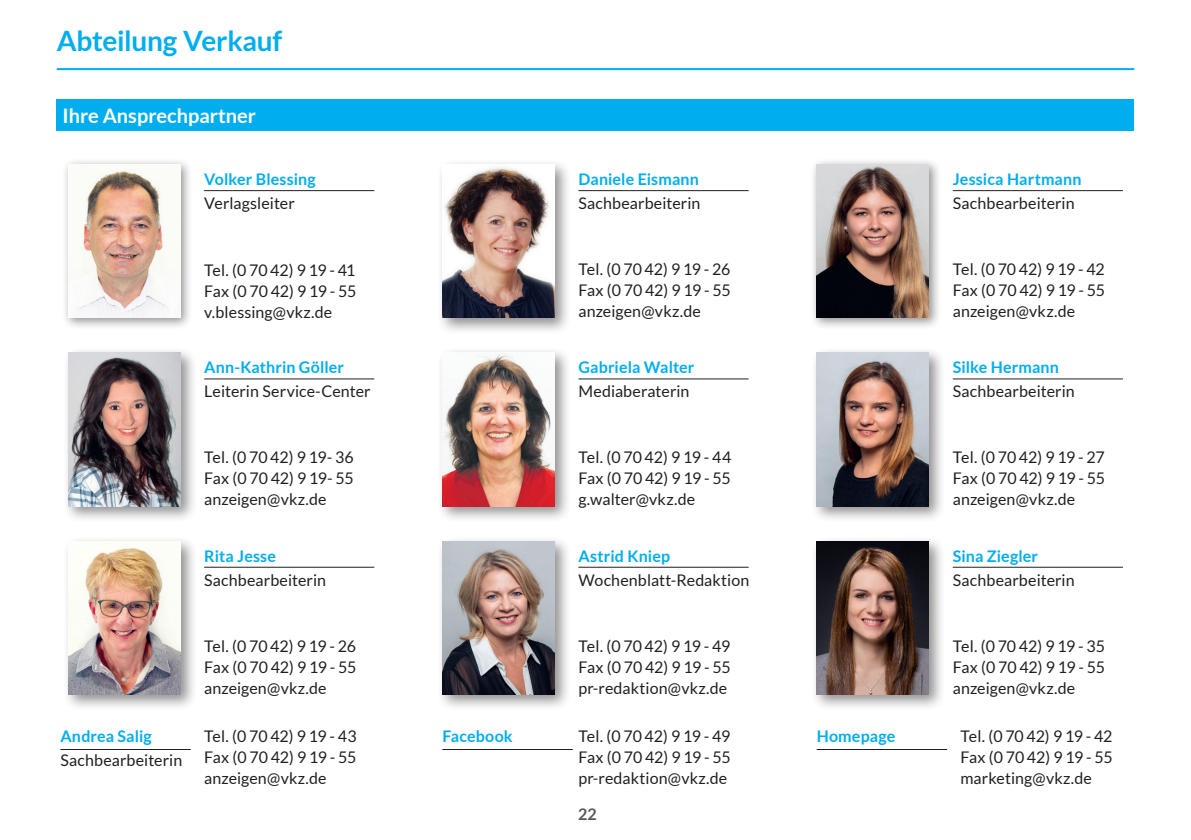
<style>
.page{position:relative;width:1191px;height:840px;background:#fff}
.page>*{position:absolute;margin:0;border:0;box-sizing:border-box;transform-origin:0 0}
.t1{font:700 28px "Lato";letter-spacing:-.01em;color:#00aeef}
.t2{font:700 20px "Lato";color:#fff}
.t3{font:16px/21px "Lato";letter-spacing:.005em;color:#231f20;text-align:justify}
.t4{font:700 16px "Lato";letter-spacing:.01em;color:#00aeef}
.t5{font:700 16px "Lato";color:#57585a}
</style>
<div class="page">
<hr style="left:57px;top:68px;width:1077px;height:2px;background:#00aeef">
<div style="left:57px;top:99px;width:1077px;height:31px;background:#00aeef"></div>
<div style="left:62px;top:158px;width:131px;height:172px;background:#231f20;opacity:.5"></div>
<img style="left:68px;top:164px;width:112px;height:153px">
<hr style="left:204px;top:190px;width:170px;height:1px;background:#231f20">
<div style="left:810px;top:158px;width:131px;height:172px;background:#231f20;opacity:.5"></div>
<img style="left:816px;top:164px;width:113px;height:153px">
<hr style="left:952px;top:190px;width:171px;height:1px;background:#231f20">
<hr style="left:60px;top:748px;width:131px;height:1px;background:#231f20">
<hr style="left:816px;top:748px;width:131px;height:1px;background:#231f20">
<hr style="left:442px;top:748px;width:131px;height:1px;background:#231f20">
<div style="left:437px;top:347px;width:135px;height:176px;background:#231f20;opacity:.5"></div>
<img style="left:442px;top:353px;width:112px;height:153px">
<hr style="left:578px;top:378px;width:170px;height:1px;background:#231f20">
<div style="left:811px;top:347px;width:135px;height:176px;background:#231f20;opacity:.5"></div>
<img style="left:816px;top:353px;width:113px;height:153px">
<hr style="left:952px;top:378px;width:171px;height:1px;background:#231f20">
<div style="left:62px;top:535px;width:135px;height:176px;background:#231f20;opacity:.5"></div>
<img style="left:68px;top:541px;width:112px;height:153px">
<hr style="left:204px;top:566px;width:170px;height:1px;background:#231f20">
<div style="left:437px;top:159px;width:135px;height:176px;background:#231f20;opacity:.5"></div>
<img style="left:442px;top:164px;width:112px;height:153px">
<hr style="left:578px;top:190px;width:170px;height:1px;background:#231f20">
<div style="left:437px;top:535px;width:135px;height:176px;background:#231f20;opacity:.5"></div>
<img style="left:442px;top:541px;width:112px;height:153px">
<hr style="left:578px;top:566px;width:170px;height:1px;background:#231f20">
<div style="left:62px;top:347px;width:135px;height:176px;background:#231f20;opacity:.5"></div>
<img style="left:68px;top:353px;width:112px;height:153px">
<hr style="left:204px;top:378px;width:170px;height:1px;background:#231f20">
<div style="left:811px;top:535px;width:135px;height:176px;background:#231f20;opacity:.5"></div>
<hr style="left:952px;top:566px;width:171px;height:1px;background:#231f20">
<img style="left:816px;top:541px;width:113px;height:153px">
<h1 class="t1" style="left:57px;top:25px;width:227px">Abteilung Verkauf</h1>
<p class="t2" style="left:62px;top:104px;width:195px">Ihre Ansprechpartner</p>
<p class="t4" style="left:204px;top:170px;width:113px">Volker Blessing</p>
<p class="t3" style="left:204px;top:192px;width:92px">Verlagsleiter</p>
<p class="t3" style="left:204px;top:259px;width:154px">Tel. (0 70 42) 9 19 - 41<br>Fax (0 70 42) 9 19 - 55 v.blessing@vkz.de</p>
<p class="t4" style="left:204px;top:358px;width:141px">Ann-Kathrin Göller</p>
<p class="t3" style="left:204px;top:380px;width:168px">Leiterin Service-Center</p>
<p class="t3" style="left:204px;top:446px;width:151px">Tel. (0 70 42) 9 19- 36<br>Fax (0 70 42) 9 19- 55 anzeigen@vkz.de</p>
<p class="t4" style="left:204px;top:546px;width:73px">Rita Jesse</p>
<p class="t3" style="left:204px;top:569px;width:123px">Sachbearbeiterin</p>
<p class="t3" style="left:204px;top:635px;width:154px">Tel. (0 70 42) 9 19 - 26<br>Fax (0 70 42) 9 19 - 55 anzeigen@vkz.de</p>
<p class="t4" style="left:578px;top:170px;width:122px">Daniele Eismann</p>
<p class="t3" style="left:578px;top:192px;width:123px">Sachbearbeiterin</p>
<p class="t3" style="left:578px;top:258px;width:154px">Tel. (0 70 42) 9 19 - 26<br>Fax (0 70 42) 9 19 - 55 anzeigen@vkz.de</p>
<p class="t4" style="left:578px;top:358px;width:117px">Gabriela Walter</p>
<p class="t3" style="left:578px;top:380px;width:112px">Mediaberaterin</p>
<p class="t3" style="left:578px;top:446px;width:154px">Tel. (0 70 42) 9 19 - 44<br>Fax (0 70 42) 9 19 - 55 g.walter@vkz.de</p>
<p class="t4" style="left:578px;top:546px;width:93px">Astrid Kniep</p>
<p class="t3" style="left:578px;top:569px;width:172px">Wochenblatt-Redaktion</p>
<p class="t3" style="left:578px;top:635px;width:154px">Tel. (0 70 42) 9 19 - 49<br>Fax (0 70 42) 9 19 - 55 pr-redaktion@vkz.de</p>
<p class="t4" style="left:952px;top:170px;width:130px">Jessica Hartmann</p>
<p class="t3" style="left:952px;top:192px;width:123px">Sachbearbeiterin</p>
<p class="t3" style="left:952px;top:258px;width:154px">Tel. (0 70 42) 9 19 - 42<br>Fax (0 70 42) 9 19 - 55 anzeigen@vkz.de</p>
<p class="t4" style="left:952px;top:358px;width:108px">Silke Hermann</p>
<p class="t3" style="left:952px;top:380px;width:123px">Sachbearbeiterin</p>
<p class="t3" style="left:952px;top:446px;width:154px">Tel. (0 70 42) 9 19 - 27<br>Fax (0 70 42) 9 19 - 55 anzeigen@vkz.de</p>
<p class="t4" style="left:952px;top:546px;width:87px">Sina Ziegler</p>
<p class="t3" style="left:952px;top:569px;width:123px">Sachbearbeiterin</p>
<p class="t3" style="left:952px;top:635px;width:154px">Tel. (0 70 42) 9 19 - 35<br>Fax (0 70 42) 9 19 - 55 anzeigen@vkz.de</p>
<p class="t4" style="left:60px;top:727px;width:93px">Andrea Salig</p>
<p class="t3" style="left:60px;top:749px;width:123px">Sachbearbeiterin</p>
<p class="t3" style="left:204px;top:725px;width:154px">Tel. (0 70 42) 9 19 - 43<br>Fax (0 70 42) 9 19 - 55 anzeigen@vkz.de</p>
<p class="t4" style="left:816px;top:727px;width:80px">Homepage</p>
<p class="t3" style="left:960px;top:725px;width:154px">Tel. (0 70 42) 9 19 - 42<br>Fax (0 70 42) 9 19 - 55 marketing@vkz.de</p>
<p class="t4" style="left:442px;top:727px;width:72px">Facebook</p>
<p class="t3" style="left:578px;top:725px;width:154px">Tel. (0 70 42) 9 19 - 49<br>Fax (0 70 42) 9 19 - 55 pr-redaktion@vkz.de</p>
<p class="t5" style="left:578px;top:804px;width:20px">22</p>
</div>
